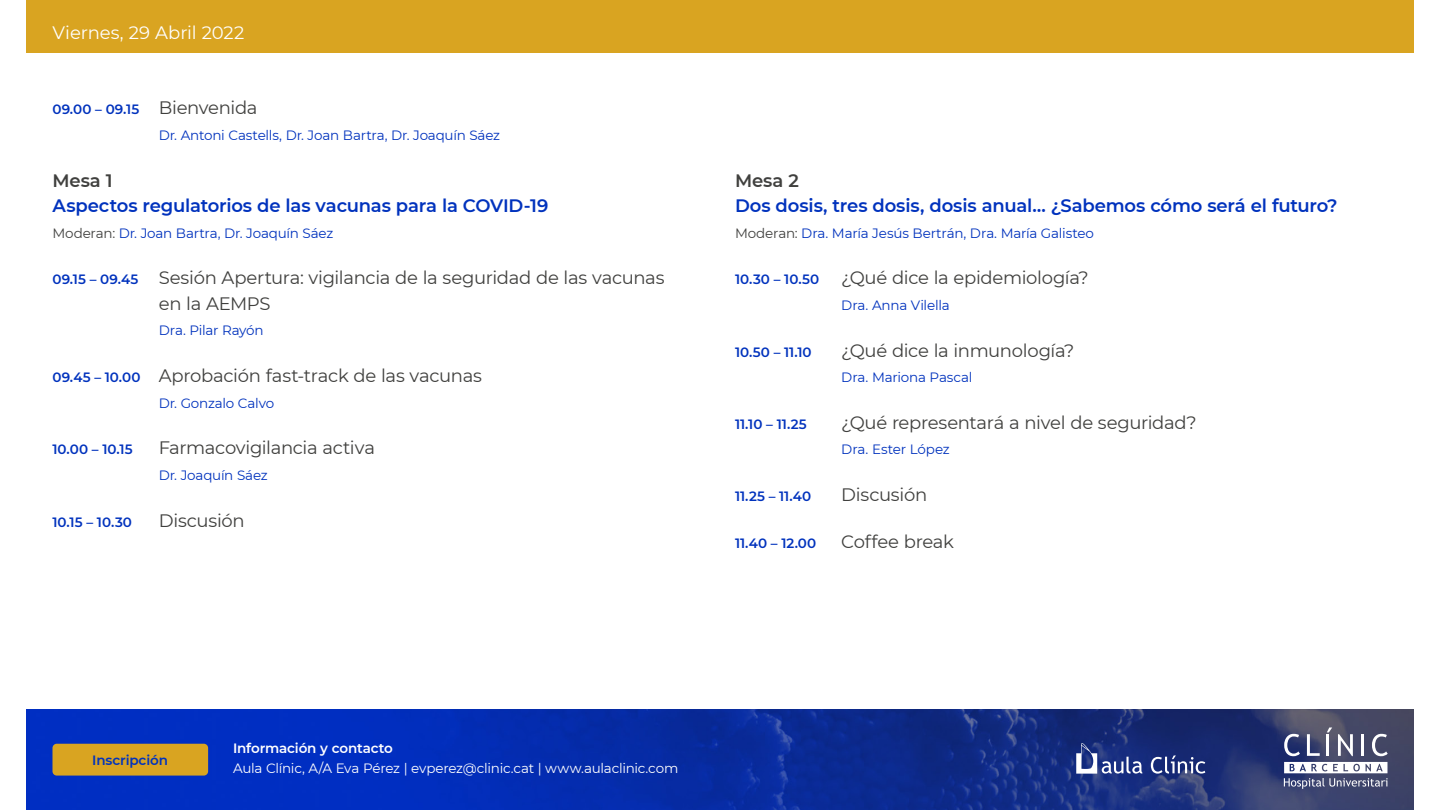
<style>
.page{position:relative;width:1440px;height:810px;background:#fff}
.page>*{position:absolute;margin:0;border:0;box-sizing:border-box;transform-origin:0 0}
.t1{font:18px/25.5px "Montserrat";letter-spacing:-.015em;color:#40403e}
.t2{font:600 18px "Montserrat";letter-spacing:-.01em;color:#0032bd}
.t3{font:18px "Montserrat";letter-spacing:-.005em;color:#fff}
.t4{font:600 18px "Montserrat";letter-spacing:-.005em;color:#40403e}
.t5{font:13.5px/25.5px "Montserrat";letter-spacing:-.01em;color:#0032bd}
.t6{font:600 13.5px "Montserrat";color:#0032bd}
.t7{font:13.5px "Montserrat";letter-spacing:-.02em;color:#fff}
.t8{font:600 13.5px "Montserrat";letter-spacing:-.01em;color:#fff}
.s1{font-weight:600}
.s2{font-size:18px;color:#40403e}
.s3{color:#40403e}
.s4{font-weight:600;font-size:13.5px;color:#0032bd}
</style>
<div class="page">
<div style="left:26px;top:0;width:1388px;height:52px;background:#d9a421"></div>
<img style="left:26px;top:709px;width:1388px;height:101px">
<div style="left:52px;top:744px;width:156px;height:32px;background:#d9a421;border-radius:4px"></div>
<svg style="left:1076px;top:743px;width:129px;height:31px;background:#435492"></svg>
<svg style="left:1284px;top:734px;width:16px;height:22px"></svg>
<svg style="left:1307px;top:734px;width:13px;height:22px"></svg>
<hr style="left:1326px;top:734px;width:3px;height:22px;background:#fff">
<svg style="left:1327px;top:728px;width:5px;height:4px"></svg>
<svg style="left:1338px;top:734px;width:15px;height:22px"></svg>
<hr style="left:1361px;top:734px;width:3px;height:22px;background:#fff">
<svg style="left:1372px;top:734px;width:16px;height:22px"></svg>
<svg style="left:1284px;top:762px;width:104px;height:27px"></svg>
<p class="t3" style="left:52px;top:20px;width:193px">Viernes, 29 Abril 2022</p>
<p class="t5" style="left:159px;top:96px;width:343px;text-indent:-106px"><span class="s1">09.00 – 09.15</span> <span class="s2">Bienvenida<br></span>Dr. Antoni Castells, Dr. Joan Bartra, Dr. Joaquín Sáez</p>
<p class="t4" style="left:52px;top:168px;width:62px">Mesa 1</p>
<p class="t2" style="left:52px;top:193px;width:498px">Aspectos regulatorios de las vacunas para la COVID-19</p>
<p class="t5" style="left:52px;top:220px;width:282px"><span class="s3">Moderan:</span> Dr. Joan Bartra, Dr. Joaquín Sáez</p>
<p class="t1" style="left:159px;top:265px;width:507px;text-indent:-106px"><span class="s4">09.15 – 09.45</span> Sesión Apertura: vigilancia de la seguridad de las vacunas en la AEMPS</p>
<p class="t5" style="left:159px;top:317px;width:106px">Dra. Pilar Rayón</p>
<p class="t1" style="left:52px;top:362px;width:431px"><span class="s4">09.45 – 10.00</span> Aprobación fast-track de las vacunas</p>
<p class="t5" style="left:159px;top:390px;width:117px">Dr. Gonzalo Calvo</p>
<p class="t6" style="left:52px;top:440px;width:82px">10.00 – 10.15</p>
<p class="t1" style="left:159px;top:435px;width:218px">Farmacovigilancia activa</p>
<p class="t5" style="left:159px;top:462px;width:111px">Dr. Joaquín Sáez</p>
<p class="t6" style="left:52px;top:512px;width:81px">10.15 – 10.30</p>
<p class="t1" style="left:159px;top:507px;width:88px">Discusión</p>
<p class="t4" style="left:735px;top:168px;width:65px">Mesa 2</p>
<p class="t2" style="left:735px;top:193px;width:604px">Dos dosis, tres dosis, dosis anual… ¿Sabemos cómo será el futuro?</p>
<p class="t5" style="left:735px;top:220px;width:361px"><span class="s3">Moderan:</span> Dra. María Jesús Bertrán, Dra. María Galisteo</p>
<p class="t1" style="left:735px;top:265px;width:355px"><span class="s4">10.30 – 10.50</span> ¿Qué dice la epidemiología?</p>
<p class="t5" style="left:841px;top:292px;width:110px">Dra. Anna Vilella</p>
<p class="t6" style="left:735px;top:342px;width:78px">10.50 – 11.10</p>
<p class="t1" style="left:841px;top:337px;width:235px">¿Qué dice la inmunología?</p>
<p class="t5" style="left:841px;top:364px;width:133px">Dra. Mariona Pascal</p>
<p class="t6" style="left:735px;top:415px;width:73px">11.10 – 11.25</p>
<p class="t1" style="left:841px;top:409px;width:357px">¿Qué representará a nivel de seguridad?</p>
<p class="t5" style="left:841px;top:436px;width:110px">Dra. Ester López</p>
<p class="t6" style="left:735px;top:487px;width:78px">11.25 – 11.40</p>
<p class="t1" style="left:841px;top:481px;width:88px">Discusión</p>
<p class="t6" style="left:735px;top:534px;width:83px">11.40 – 12.00</p>
<p class="t1" style="left:841px;top:528px;width:114px">Coffee break</p>
<p class="t6" style="left:92px;top:750px;width:77px">Inscripción</p>
<p class="t8" style="left:233px;top:739px;width:161px">Información y contacto</p>
<p class="t7" style="left:233px;top:759px;width:447px">Aula Clínic, A/A Eva Pérez | evperez@clinic.cat | www.aulaclinic.com</p>
</div>
